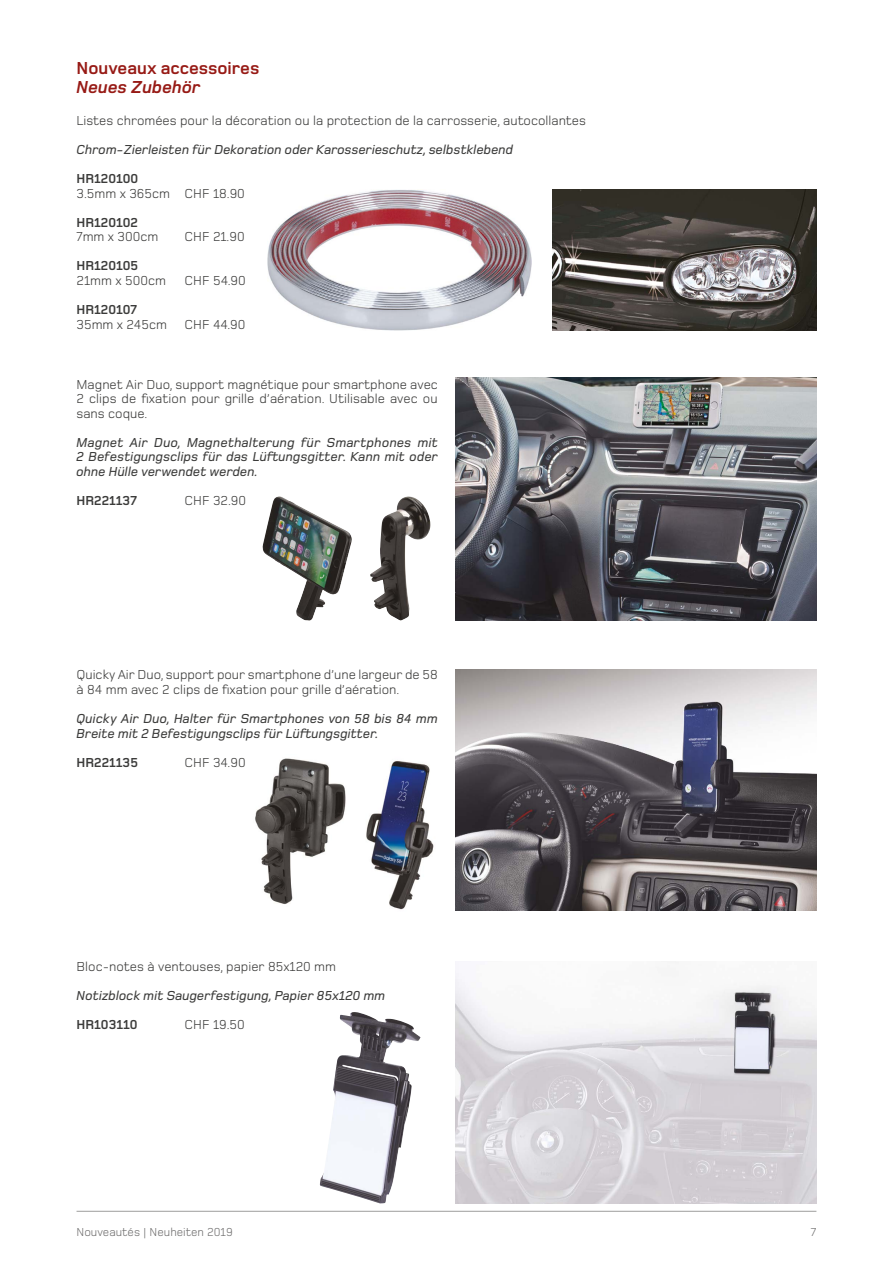
<style>
.page{position:relative;width:893px;height:1263px;background:#fff}
.page>*{position:absolute;margin:0;border:0;box-sizing:border-box;transform-origin:0 0}
.t1{font:700 18px "Foundry Monoline";color:#971a15}
.t2{font:italic 700 18px "Foundry Monoline OT3";color:#971a15}
.t3{font:13.5px/14.5px "Foundry Monoline";color:#3c3c3b}
.t4{font:13.5px/14.5px "Foundry Monoline OT3 Med Ita";color:#3c3c3b}
.t5{font:700 13.5px "Foundry Monoline";color:#3c3c3b}
.t6{font:12px "Foundry Monoline";color:#706f6f}
</style>
<div class="page">
<hr style="left:77px;top:1211px;width:739px;height:1px;background:#9d9d9c">
<img style="left:267px;top:190px;width:265px;height:141px">
<img style="left:552px;top:189px;width:264px;height:142px">
<img style="left:455px;top:961px;width:361px;height:242px">
<img style="left:320px;top:1012px;width:101px;height:191px">
<img style="left:455px;top:669px;width:361px;height:241px">
<img style="left:366px;top:761px;width:68px;height:149px">
<img style="left:255px;top:758px;width:91px;height:146px">
<img style="left:455px;top:378px;width:361px;height:242px">
<img style="left:370px;top:496px;width:60px;height:125px">
<img style="left:263px;top:496px;width:89px;height:124px">
<h1 class="t1" style="left:77px;top:58px;width:184px">Nouveaux accessoires</h1>
<h1 class="t2" style="left:77px;top:75px;width:126px">Neues Zubehör</h1>
<p class="t3" style="left:77px;top:114px;width:511px">Listes chromées pour la décoration ou la protection de la carrosserie, autocollantes</p>
<p class="t4" style="left:77px;top:141px;width:438px">Chrom-Zierleisten für Dekoration oder Karosserieschutz, selbstklebend</p>
<p class="t5" style="left:77px;top:171px;width:63px">HR120100</p>
<p class="t3" style="left:77px;top:186px;width:170px">3.5mm x 365cm CHF 18.90</p>
<p class="t5" style="left:77px;top:215px;width:63px">HR120102</p>
<p class="t3" style="left:77px;top:230px;width:83px">7mm x 300cm</p>
<p class="t3" style="left:185px;top:230px;width:62px">CHF 21.90</p>
<p class="t5" style="left:77px;top:259px;width:63px">HR120105</p>
<p class="t3" style="left:77px;top:274px;width:91px">21mm x 500cm</p>
<p class="t3" style="left:185px;top:274px;width:63px">CHF 54.90</p>
<p class="t5" style="left:77px;top:302px;width:62px">HR120107</p>
<p class="t3" style="left:77px;top:318px;width:92px">35mm x 245cm</p>
<p class="t3" style="left:185px;top:318px;width:62px">CHF 44.90</p>
<p class="t3" style="left:77px;top:378px;width:363px;text-align:justify">Magnet Air Duo, support magnétique pour smartphone avec 2 clips de fixation pour grille d’aération. Utilisable avec ou sans coque.</p>
<p class="t4" style="left:77px;top:434px;width:363px;text-align:justify">Magnet Air Duo, Magnethalterung für Smartphones mit 2 Befestigungsclips für das Lüftungsgitter. Kann mit oder ohne Hülle verwendet werden.</p>
<p class="t5" style="left:77px;top:493px;width:62px">HR221137</p>
<p class="t3" style="left:185px;top:494px;width:63px">CHF 32.90</p>
<p class="t3" style="left:77px;top:668px;width:363px">Quicky Air Duo, support pour smartphone d’une largeur de 58 à 84 mm avec 2 clips de fixation pour grille d’aération.</p>
<p class="t4" style="left:77px;top:710px;width:363px">Quicky Air Duo, Halter für Smartphones von 58 bis 84 mm<br>Breite mit 2 Befestigungsclips für Lüftungsgitter.</p>
<p class="t5" style="left:77px;top:755px;width:63px">HR221135</p>
<p class="t3" style="left:185px;top:756px;width:63px">CHF 34.90</p>
<p class="t3" style="left:77px;top:960px;width:261px">Bloc-notes à ventouses, papier 85x120 mm</p>
<p class="t4" style="left:77px;top:987px;width:310px">Notizblock mit Saugerfestigung, Papier 85x120 mm</p>
<p class="t5" style="left:77px;top:1017px;width:62px">HR103110</p>
<p class="t3" style="left:185px;top:1018px;width:62px">CHF 19.50</p>
<p class="t6" style="left:77px;top:1226px;width:158px">Nouveautés | Neuheiten 2019</p>
<p class="t6" style="left:811px;top:1226px;width:7px">7</p>
</div>
